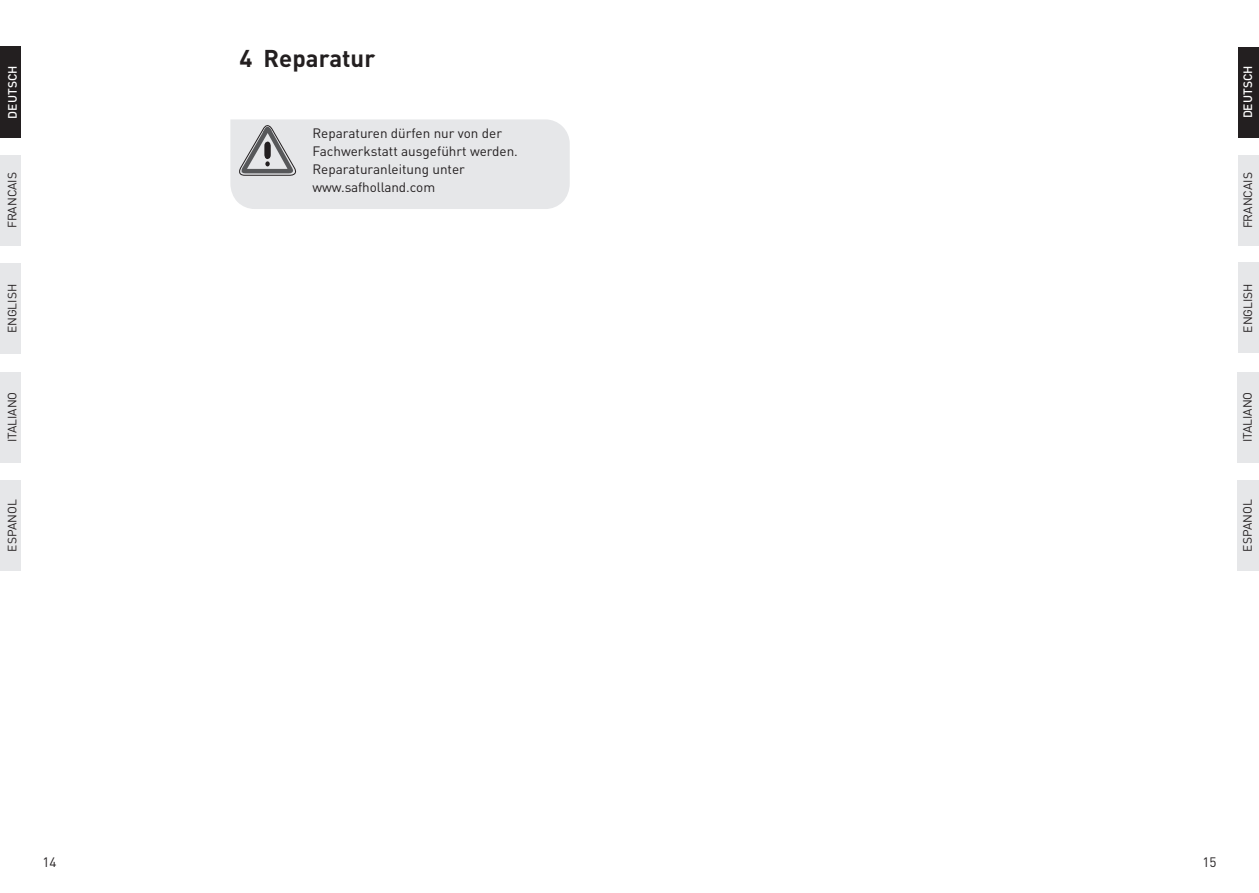
<style>
.page{position:relative;width:1259px;height:893px;background:#fff}
.page>*{position:absolute;margin:0;border:0;box-sizing:border-box;transform-origin:0 0}
.u_haupttitel{font:700 24px "DIN";color:#231f20}
.d_fliesstext_3mm_ez{font:13.5px "DIN";color:#231f20}
.u_fliesstitel{font:13.5px "DIN";color:#231f20}
.t1{font:12px "DIN";color:#231f20}
.t2{font:500 12px "DIN";color:#fff}
</style>
<div class="page">
<div style="left:0;top:47px;width:21px;height:91px;background:#231f20"></div>
<div style="left:0;top:155px;width:21px;height:90px;background:#e6e7e9"></div>
<div style="left:0;top:264px;width:21px;height:90px;background:#e6e7e9"></div>
<div style="left:0;top:372px;width:21px;height:90px;background:#e6e7e9"></div>
<div style="left:0;top:480px;width:21px;height:90px;background:#e6e7e9"></div>
<div style="left:1237px;top:47px;width:22px;height:90px;background:#231f20"></div>
<div style="left:1237px;top:155px;width:22px;height:90px;background:#e6e7e9"></div>
<div style="left:1237px;top:263px;width:22px;height:90px;background:#e6e7e9"></div>
<div style="left:1237px;top:372px;width:22px;height:90px;background:#e6e7e9"></div>
<div style="left:1237px;top:480px;width:22px;height:90px;background:#e6e7e9"></div>
<div style="left:230px;top:119px;width:340px;height:90px;background:#e6e7e9"></div>
<p class="t2" style="left:5px;top:119px;width:54px;rotate:-90deg">DEUTSCH</p>
<p class="t1" style="left:5px;top:228px;width:58px;rotate:-90deg">FRANCAIS</p>
<p class="t1" style="left:5px;top:333px;width:51px;rotate:-90deg">ENGLISH</p>
<p class="t1" style="left:5px;top:442px;width:52px;rotate:-90deg">ITALIANO</p>
<p class="t1" style="left:5px;top:551px;width:54px;rotate:-90deg">ESPANOL</p>
<p class="u_haupttitel" style="left:239px;top:42px;width:137px">4 Reparatur</p>
<p class="u_fliesstitel" style="left:312px;top:124px;width:191px">Reparaturen dürfen nur von der</p>
<p class="d_fliesstext_3mm_ez" style="left:312px;top:142px;width:207px">Fachwerkstatt ausgeführt werden.</p>
<p class="d_fliesstext_3mm_ez" style="left:312px;top:160px;width:154px">Reparaturanleitung unter</p>
<p class="d_fliesstext_3mm_ez" style="left:312px;top:178px;width:124px">www.safholland.com</p>
<p class="t2" style="left:1240px;top:118px;width:54px;rotate:-90deg">DEUTSCH</p>
<p class="t1" style="left:1240px;top:228px;width:58px;rotate:-90deg">FRANCAIS</p>
<p class="t1" style="left:1240px;top:333px;width:51px;rotate:-90deg">ENGLISH</p>
<p class="t1" style="left:1240px;top:442px;width:52px;rotate:-90deg">ITALIANO</p>
<p class="t1" style="left:1240px;top:551px;width:54px;rotate:-90deg">ESPANOL</p>
<p class="d_fliesstext_3mm_ez" style="left:43px;top:854px;width:16px">14</p>
<p class="d_fliesstext_3mm_ez" style="left:1202px;top:854px;width:16px">15</p>
</div>
